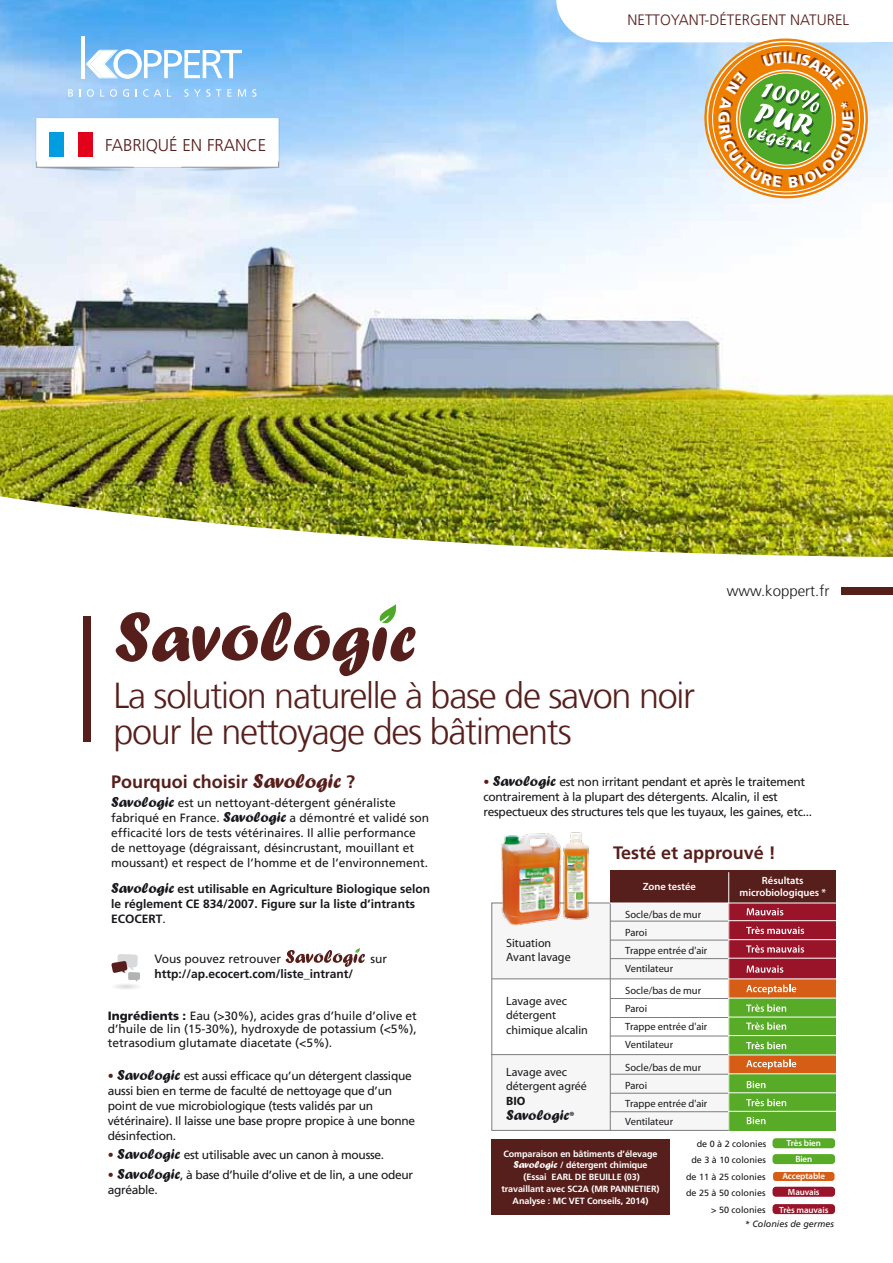
<style>
.page{position:relative;width:893px;height:1263px;background:#fff}
.page>*{position:absolute;margin:0;border:0;box-sizing:border-box;transform-origin:0 0}
.t1{font:300 36px/36px "Frutiger LT Com";letter-spacing:-.035em;color:#571f1c}
.t2{font:700 18px "Frutiger LT Com";color:#571f1c}
.t3{font:300 16.95px "Frutiger LT Com";color:#571f1c}
.t4{font:300 15px "Frutiger LT Com";color:#571f1c}
.t5{font:300 15px "Frutiger LT Com";color:#1a171c}
.t6{font:15px "Forte";color:#1a171c}
.t7{font:12px/15px "Frutiger LT Com";letter-spacing:-.025em;color:#1a171c}
.t8{font:12px/15px "Frutiger LT Com";color:#1a171c}
.t9{font:700 12px/15px "Frutiger LT Com";color:#1a171c}
.t10{font:12px/14.4px "Myriad Pro";color:#1a171c}
.t11{font:700 12px "Myriad Pro";color:#1a171c}
.t12{font:10.5px/18px "Myriad Pro";color:#1a171c}
.t13{font:600 10.5px/12.6px "Myriad Pro";color:#fff;text-align:center}
.t14{font:700 9px/12px "Frutiger LT Com";letter-spacing:-.01em;color:#fff;text-align:center}
.t15{font:9px/15.9px "Frutiger LT Com";color:#1a171c;text-align:center}
.t16{font:600 9px/15.6px "Myriad Pro";letter-spacing:-.01em;color:#fff;text-align:center}
.t17{font:italic 9px "Frutiger LT Com";color:#1a171c}
.s1{font-family:"Forte";font-weight:400;font-size:21px}
.s2{font-family:"Forte";font-size:15px}
.s3{font-family:"Forte";font-weight:400;font-size:15px}
.s4{font-weight:400}
.s5{font-weight:900}
.s6{color:#571f1c}
.s7{font-family:"Myriad Pro";font-weight:700;font-size:12px}
.s8{font-family:"Forte";font-weight:400;font-size:10.5px}
</style>
<div class="page">
<img style="left:0;top:0;width:893px;height:493px">
<hr style="left:81px;top:36px;width:4px;height:42px;background:#fff">
<svg style="left:68px;top:89px;width:5px;height:8px"></svg>
<svg style="left:87px;top:89px;width:7px;height:8px"></svg>
<svg style="left:100px;top:89px;width:4px;height:8px"></svg>
<svg style="left:110px;top:89px;width:7px;height:8px"></svg>
<svg style="left:123px;top:89px;width:6px;height:8px"></svg>
<svg style="left:143px;top:89px;width:18px;height:8px"></svg>
<svg style="left:167px;top:89px;width:4px;height:8px"></svg>
<svg style="left:184px;top:89px;width:26px;height:8px"></svg>
<svg style="left:216px;top:89px;width:5px;height:8px"></svg>
<svg style="left:227px;top:89px;width:5px;height:8px"></svg>
<svg style="left:238px;top:89px;width:8px;height:8px"></svg>
<svg style="left:252px;top:89px;width:5px;height:8px"></svg>
<svg style="left:86px;top:50px;width:156px;height:28px"></svg>
<img style="left:0;top:493px;width:893px;height:64px">
<div style="left:83px;top:616px;width:8px;height:126px;background:#571f1c"></div>
<div style="left:842px;top:587px;width:51px;height:8px;background:#571f1c"></div>
<div style="left:772px;top:1138px;width:63px;height:10px;background:#57ab27;border-radius:3px"></div>
<div style="left:772px;top:1154px;width:63px;height:10px;background:#57ab27;border-radius:3px"></div>
<div style="left:772px;top:1171px;width:63px;height:10px;background:#d65d16;border-radius:3px"></div>
<div style="left:772px;top:1171px;width:63px;height:11px;border:1px solid #fff;border-radius:3px"></div>
<div style="left:772px;top:1204px;width:63px;height:10px;background:#991329;border-radius:3px"></div>
<div style="left:772px;top:1187px;width:63px;height:10px;background:#991329;border-radius:3px"></div>
<div style="left:492px;top:1054px;width:237px;height:76px;background:#f6f6f6"></div>
<div style="left:491px;top:902px;width:237px;height:76px;background:#f6f6f6"></div>
<div style="left:729px;top:979px;width:107px;height:19px;background:#d65d16"></div>
<div style="left:729px;top:998px;width:107px;height:56px;background:#57ab27"></div>
<div style="left:729px;top:1055px;width:107px;height:19px;background:#d65d16"></div>
<div style="left:729px;top:1074px;width:107px;height:56px;background:#57ab27"></div>
<div style="left:729px;top:903px;width:107px;height:76px;background:#991329"></div>
<div style="left:610px;top:871px;width:226px;height:32px;background:#571f1c"></div>
<hr style="left:491px;top:1054px;width:237px;height:1px;background:#7b7c7e">
<svg style="left:747px;top:908px;width:36px;height:7px"></svg>
<svg style="left:746px;top:926px;width:58px;height:8px"></svg>
<svg style="left:746px;top:945px;width:58px;height:8px"></svg>
<svg style="left:747px;top:965px;width:36px;height:8px"></svg>
<svg style="left:746px;top:985px;width:50px;height:9px"></svg>
<svg style="left:746px;top:1004px;width:40px;height:8px"></svg>
<svg style="left:746px;top:1022px;width:40px;height:8px"></svg>
<svg style="left:746px;top:1042px;width:40px;height:7px"></svg>
<svg style="left:746px;top:1060px;width:50px;height:9px"></svg>
<svg style="left:747px;top:1081px;width:18px;height:7px"></svg>
<svg style="left:746px;top:1099px;width:40px;height:7px"></svg>
<svg style="left:747px;top:1117px;width:18px;height:7px"></svg>
<hr style="left:610px;top:921px;width:119px;height:1px;background:#7b7c7e">
<hr style="left:610px;top:940px;width:119px;height:1px;background:#7b7c7e">
<hr style="left:610px;top:958px;width:119px;height:1px;background:#7b7c7e">
<hr style="left:610px;top:998px;width:119px;height:1px;background:#7b7c7e">
<hr style="left:610px;top:1017px;width:119px;height:1px;background:#7b7c7e">
<hr style="left:610px;top:1036px;width:119px;height:1px;background:#7b7c7e">
<hr style="left:610px;top:1074px;width:119px;height:1px;background:#7b7c7e">
<hr style="left:610px;top:1093px;width:119px;height:1px;background:#7b7c7e">
<hr style="left:610px;top:1111px;width:119px;height:1px;background:#7b7c7e">
<hr style="left:492px;top:978px;width:237px;height:1px;background:#7b7c7e">
<img style="left:498px;top:833px;width:61px;height:93px">
<div style="left:491px;top:1139px;width:179px;height:76px;background:#571f1c"></div>
<hr style="left:728px;top:920px;width:108px;height:1px;background:#fff">
<hr style="left:609px;top:903px;width:227px;height:1px;background:#fff">
<hr style="left:728px;top:939px;width:108px;height:1px;background:#fff">
<hr style="left:728px;top:958px;width:108px;height:1px;background:#fff">
<hr style="left:728px;top:998px;width:108px;height:1px;background:#fff">
<hr style="left:728px;top:978px;width:108px;height:1px;background:#fff">
<hr style="left:728px;top:1017px;width:108px;height:1px;background:#fff">
<hr style="left:728px;top:1035px;width:108px;height:1px;background:#fff">
<hr style="left:728px;top:1073px;width:108px;height:1px;background:#fff">
<hr style="left:728px;top:1092px;width:108px;height:1px;background:#fff">
<hr style="left:728px;top:1111px;width:108px;height:1px;background:#fff">
<hr style="left:728px;top:872px;width:1px;height:263px;background:#fff">
<hr style="left:610px;top:1130px;width:119px;height:1px;background:#7b7c7e">
<img style="left:559px;top:832px;width:33px;height:88px">
<svg style="left:116px;top:604px;width:300px;height:72px"></svg>
<svg style="left:111px;top:954px;width:29px;height:35px"></svg>
<svg style="left:286px;top:948px;width:79px;height:19px"></svg>
<img style="left:23px;top:114px;width:268px;height:57px">
<div style="left:50px;top:132px;width:14px;height:25px;background:#009ee0"></div>
<div style="left:64px;top:132px;width:14px;height:25px;background:#fff"></div>
<div style="left:78px;top:132px;width:15px;height:25px;background:#e2001a"></div>
<svg style="left:556px;top:0;width:337px;height:205px"></svg>
<h3 class="t3" style="left:105px;top:135px;width:163px">FABRIQUÉ EN FRANCE</h3>
<p class="t4" style="left:628px;top:12px;width:223px">NETTOYANT-DÉTERGENT NATUREL</p>
<p class="t5" style="left:727px;top:582px;width:104px">www.koppert.fr</p>
<h1 class="t1" style="left:113px;top:678px;width:583px">La solution naturelle à base de savon noir pour le nettoyage des bâtiments</h1>
<h2 class="t2" style="left:111px;top:771px;width:245px">Pourquoi choisir <span class="s1">Savologic</span> ?</h2>
<p class="t8" style="left:111px;top:795px;width:319px"><span class="s2">Savologic</span> est un nettoyant-détergent généraliste fabriqué en France. <span class="s2">Savologic</span> a démontré et validé son efficacité lors de tests vétérinaires. Il allie performance de nettoyage (dégraissant, désincrustant, mouillant et moussant) et respect de l’homme et de l’environnement.</p>
<p class="t9" style="left:111px;top:881px;width:320px"><span class="s3">Savologic</span> est utilisable en Agriculture Biologique selon le réglement CE 834/2007. Figure sur la liste d’intrants<br>ECOCERT<span class="s4">.</span></p>
<p class="t8" style="left:154px;top:951px;width:128px">Vous pouvez retrouver</p>
<p class="t7" style="left:370px;top:951px;width:18px">sur</p>
<p class="t9" style="left:154px;top:966px;width:200px">http://ap.ecocert.com/liste_intrant/</p>
<p class="t7" style="left:108px;top:1009px;width:310px;line-height:13.5px;text-align:justify"><span class="s5">Ingrédients :</span> Eau (&gt;30%), acides gras d’huile d’olive et d’huile de lin (15-30%), hydroxyde de potassium (&lt;5%), tetrasodium glutamate diacetate (&lt;5%).</p>
<p class="t7" style="left:108px;top:1068px;width:309px"><span class="s6">•</span> <span class="s2">Savologic</span> est aussi efficace qu’un détergent classique aussi bien en terme de faculté de nettoyage que d’un point de vue microbiologique (tests validés par un vétérinaire). Il laisse une base propre propice à une bonne désinfection.</p>
<p class="t7" style="left:108px;top:1147px;width:278px"><span class="s6">•</span> <span class="s2">Savologic</span> est utilisable avec un canon à mousse.</p>
<p class="t7" style="left:108px;top:1167px;width:307px"><span class="s6">•</span> <span class="s2">Savologic</span>, à base d’huile d’olive et de lin, a une odeur agréable.</p>
<p class="t7" style="left:483px;top:774px;width:330px"><span class="s6">•</span> <span class="s2">Savologic</span> est non irritant pendant et après le traitement contrairement à la plupart des détergents. Alcalin, il est respectueux des structures tels que les tuyaux, les gaines, etc...</p>
<h2 class="t2" style="left:613px;top:842px;width:164px">Testé et approuvé !</h2>
<p class="t10" style="left:506px;top:935px;width:66px">Situation<br>Avant lavage</p>
<p class="t10" style="left:506px;top:993px;width:83px">Lavage avec détergent chimique alcalin</p>
<p class="t10" style="left:506px;top:1064px;width:82px">Lavage avec détergent agréé</p>
<p class="t11" style="left:506px;top:1093px;width:21px">BIO</p>
<p class="t6" style="left:506px;top:1106px;width:70px">Savologic<span class="s7">®</span></p>
<p class="t13" style="left:643px;top:879px;width:55px">Zone testée</p>
<p class="t12" style="left:625px;top:905px;width:84px">Socle/bas de mur<br>Paroi<br>Trappe entrée d'air<br>Ventilateur</p>
<p class="t12" style="left:625px;top:981px;width:84px">Socle/bas de mur<br>Paroi<br>Trappe entrée d'air<br>Ventilateur</p>
<p class="t12" style="left:625px;top:1058px;width:84px">Socle/bas de mur<br>Paroi<br>Trappe entrée d'air<br>Ventilateur</p>
<p class="t13" style="left:739px;top:873px;width:88px">Résultats microbiologiques *</p>
<p class="t14" style="left:503px;top:1149px;width:156px;line-height:10.5px">Comparaison en bâtiments d’élevage<br><span class="s8">Savologic</span> / détergent chimique</p>
<p class="t14" style="left:501px;top:1170px;width:160px">(Essai EARL DE BEUILLE (03) travaillant avec SC2A (MR PANNETIER)<br>Analyse : MC VET Conseils, 2014)</p>
<p class="t16" style="left:787px;top:1135px;width:36px">Très bien<br>Bien</p>
<p class="t15" style="left:691px;top:1136px;width:76px">de 0 à 2 colonies de 3 à 10 colonies</p>
<p class="t15" style="left:686px;top:1169px;width:81px">de 11 à 25 colonies</p>
<p class="t15" style="left:711px;top:1202px;width:56px">&gt; 50 colonies</p>
<p class="t17" style="left:745px;top:1219px;width:91px">* Colonies de germes</p>
<p class="t16" style="left:782px;top:1168px;width:44px">Acceptable<br>Mauvais</p>
<p class="t16" style="left:779px;top:1201px;width:51px">Très mauvais</p>
<p class="t15" style="left:686px;top:1184px;width:81px">de 25 à 50 colonies</p>
</div>
